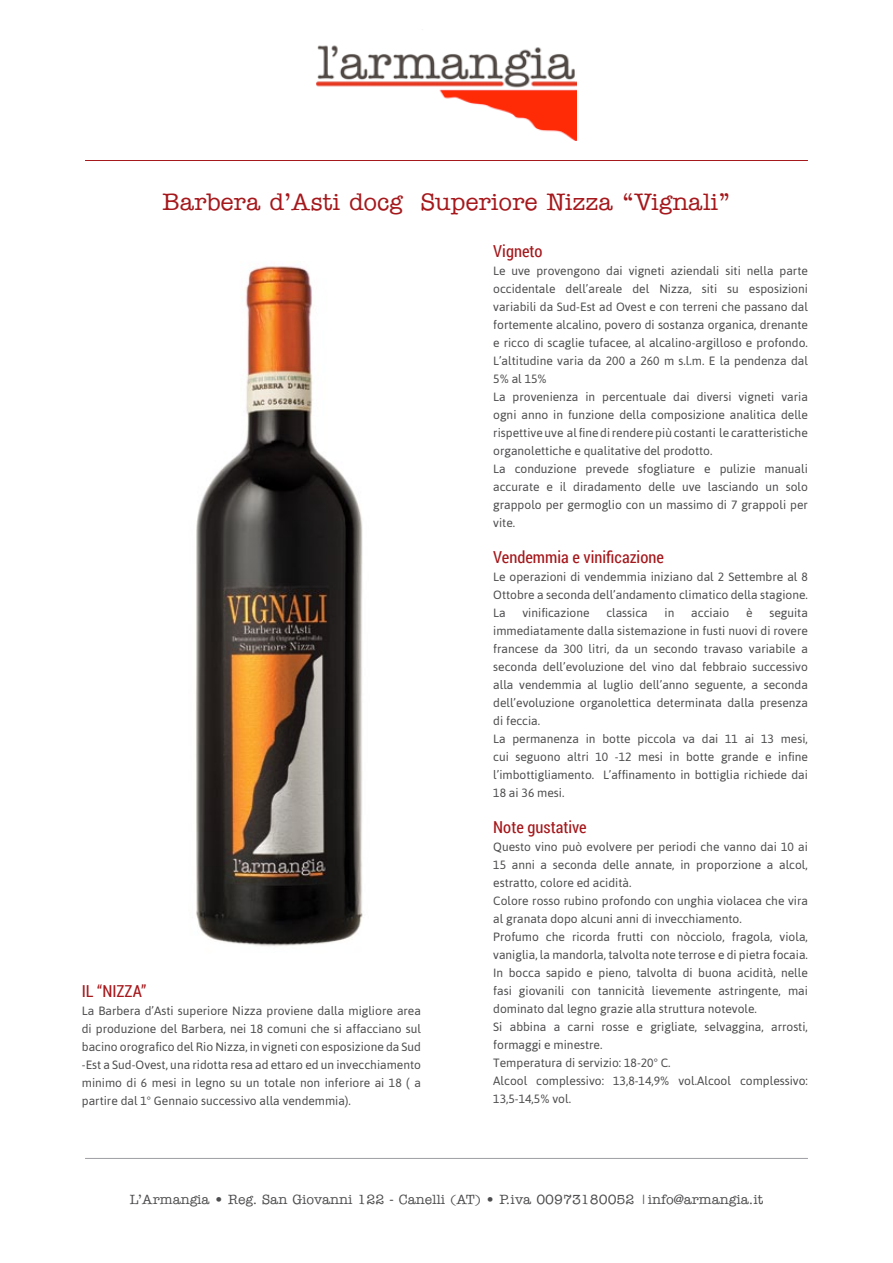
<style>
.page{position:relative;width:893px;height:1263px;background:#fff}
.page>*{position:absolute;margin:0;border:0;box-sizing:border-box;transform-origin:0 0}
.t1{font:24px "Memorandum";color:#a5181c}
.t2{font:16.5px "Roboto Condensed";color:#a5181c}
.t3{font:13.5px "Memorandum";color:#4d4d4f}
.t4{font:12px/18px "Asap";color:#4d4d4f}
</style>
<div class="page">
<img style="left:317px;top:45px;width:259px;height:95px">
<hr style="left:85px;top:1158px;width:723px;height:1px;background:#9d9fa2">
<hr style="left:85px;top:160px;width:723px;height:1px;background:#a5181c">
<img style="left:196px;top:266px;width:167px;height:680px">
<h1 class="t1" style="left:162px;top:186px;width:569px">Barbera d’Asti docg Superiore Nizza “Vignali”</h1>
<h2 class="t2" style="left:493px;top:239px;width:51px">Vigneto</h2>
<p class="t4" style="left:493px;top:261px;width:316px">Le uve provengono dai vigneti aziendali siti nella parte occidentale dell’areale del Nizza, siti su esposizioni variabili da Sud-Est ad Ovest e con terreni che passano dal fortemente alcalino, povero di sostanza organica, drenante e ricco di scaglie tufacee, al alcalino-argilloso e profondo.<br>L’altitudine varia da 200 a 260 m s.l.m. E la pendenza dal 5% al 15%<br>La provenienza in percentuale dai diversi vigneti varia ogni anno in funzione della composizione analitica delle rispettive uve al fine di rendere più costanti le caratteristiche organolettiche e qualitative del prodotto.<br>La conduzione prevede sfogliature e pulizie manuali accurate e il diradamento delle uve lasciando un solo grappolo per germoglio con un massimo di 7 grappoli per vite.</p>
<h2 class="t2" style="left:493px;top:545px;width:172px">Vendemmia e vinificazione</h2>
<p class="t4" style="left:493px;top:567px;width:316px;text-align:justify">Le operazioni di vendemmia iniziano dal 2 Settembre al 8<br>Ottobre a seconda dell’andamento climatico della stagione.<br>La</p>
<p class="t4" style="left:522px;top:603px;width:69px">vinificazione</p>
<p class="t4" style="left:606px;top:603px;width:43px">classica</p>
<p class="t4" style="left:665px;top:603px;width:11px">in</p>
<p class="t4" style="left:691px;top:603px;width:39px">acciaio</p>
<p class="t4" style="left:746px;top:603px;width:8px">è</p>
<p class="t4" style="left:493px;top:603px;width:316px;text-indent:276px">seguita immediatamente dalla sistemazione in fusti nuovi di rovere francese da 300 litri, da un secondo travaso variabile a seconda dell’evoluzione del vino dal febbraio successivo alla vendemmia al luglio dell’anno seguente, a seconda dell’evoluzione organolettica determinata dalla presenza di feccia.<br>La permanenza in botte piccola va dai 11 ai 13 mesi, cui seguono altri 10 -12 mesi in botte grande e infine l’imbottigliamento. L’affinamento in bottiglia richiede dai 18 ai 36 mesi.</p>
<h2 class="t2" style="left:493px;top:815px;width:95px">Note gustative</h2>
<p class="t4" style="left:493px;top:837px;width:316px">Questo vino può evolvere per periodi che vanno dai 10 ai 15 anni a seconda delle annate, in proporzione a alcol, estratto, colore ed acidità.<br>Colore rosso rubino profondo con unghia violacea che vira al granata dopo alcuni anni di invecchiamento.<br>Profumo che ricorda frutti con nòcciolo, fragola, viola, vaniglia, la mandorla, talvolta note terrose e di pietra focaia.<br>In bocca sapido e pieno, talvolta di buona acidità, nelle fasi giovanili con tannicità lievemente astringente, mai dominato dal legno grazie alla struttura notevole.<br>Si abbina a carni rosse e grigliate, selvaggina, arrosti, formaggi e minestre.<br>Temperatura di servizio: 18-20° C.<br>Alcool complessivo: 13,8-14,9% vol.Alcool complessivo:<br>13,5-14,5% vol.</p>
<h2 class="t2" style="left:82px;top:979px;width:66px">IL “NIZZA”</h2>
<p class="t4" style="left:82px;top:1001px;width:341px;text-align:justify">La Barbera d’Asti superiore Nizza proviene dalla migliore area di produzione del Barbera, nei 18 comuni che si affacciano sul bacino orografico del Rio Nizza, in vigneti con esposizione da Sud -Est a Sud-Ovest, una ridotta resa ad ettaro ed un invecchiamento minimo di 6 mesi in legno su un totale non inferiore ai 18 ( a partire dal 1° Gennaio successivo alla vendemmia).</p>
<p class="t3" style="left:130px;top:1191px;width:635px">L’Armangia • Reg. San Giovanni 122 - Canelli (AT) • P.iva 00973180052 |info@armangia.it</p>
</div>
